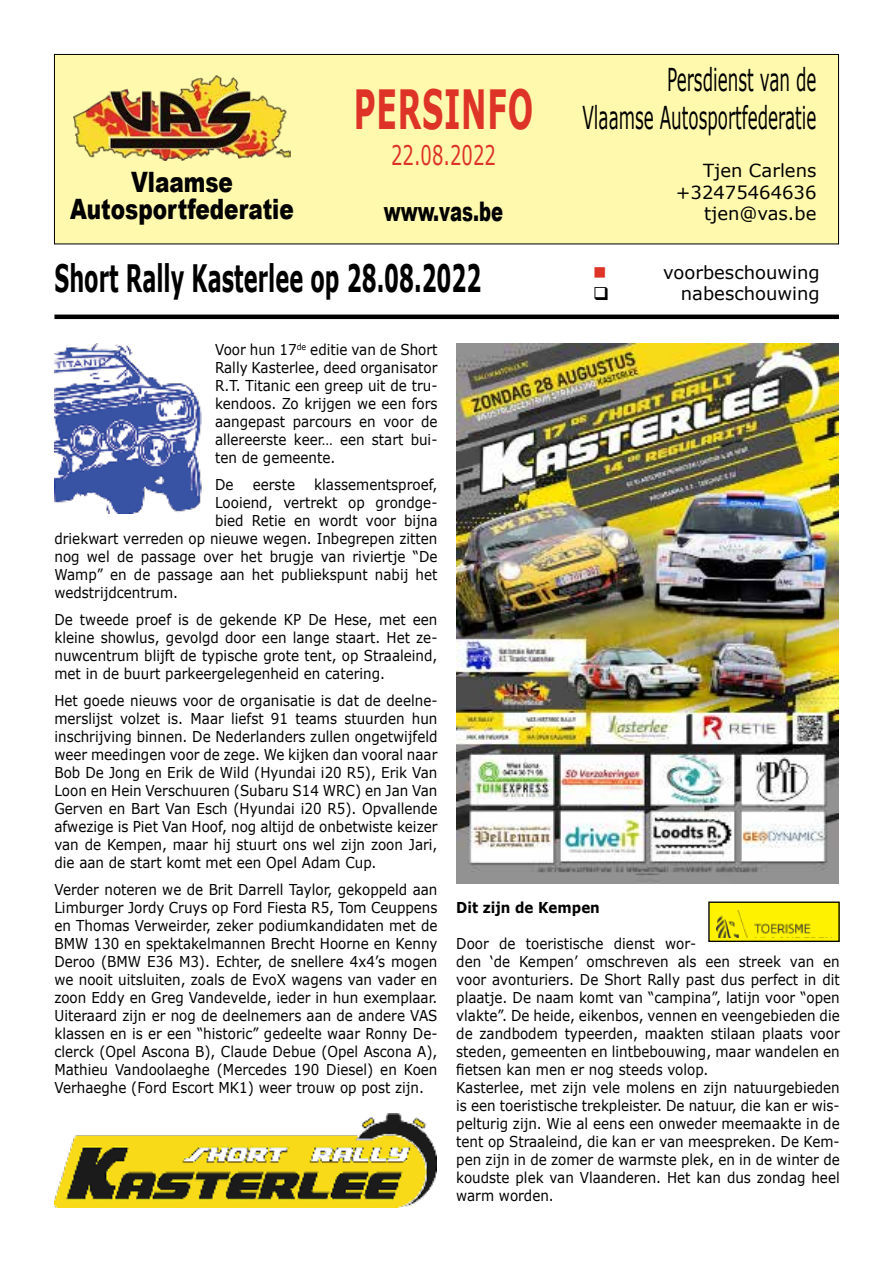
<style>
.page{position:relative;width:893px;height:1263px;background:#fff}
.page>*{position:absolute;margin:0;border:0;box-sizing:border-box;transform-origin:0 0}
.t1{font:700 54px "Verdana";letter-spacing:.025em;color:#de3327;scale:.56 1}
.t2{font:700 37.8px "Verdana";color:#000;scale:.56 1}
.t3{font:31.5px/37.8px "Verdana";color:#000;text-align:right;scale:.53 1}
.t4{font:900 28.05px/27px "Arial";color:#000;text-align:center;scale:.77 1}
.t5{font:900 27px "Arial";color:#000;scale:.67 1}
.t6{font:27px "Verdana";color:#de3327;scale:.67 1}
.t7{font:18px/21.6px "Verdana";color:#000;text-align:right}
.t8{font:18px "Wingdings";color:#de3327}
.t9{font:15px/18px "Verdana";color:#000;text-align:justify;scale:.9 1}
.t10{font:700 15px "Verdana";color:#000;scale:.9 1}
</style>
<div class="page">
<div style="left:54px;top:54px;width:784px;height:190px;background:#fff9ae"></div>
<div style="left:54px;top:54px;width:785px;height:190px;border:1px solid #000"></div>
<hr style="left:54px;top:315px;width:785px;height:4px;background:#000">
<img style="left:73px;top:75px;width:218px;height:85px">
<div style="left:709px;top:902px;width:130px;height:39px;background:#fff200"></div>
<div style="left:708px;top:901px;width:132px;height:41px;border:1px solid #000"></div>
<img style="left:717px;top:910px;width:94px;height:27px">
<img style="left:456px;top:344px;width:383px;height:539px">
<img style="left:54px;top:344px;width:148px;height:170px">
<img style="left:54px;top:1113px;width:383px;height:95px">
<h3 class="t4" style="left:70px;top:168px;width:292px">Vlaamse<br>Autosportfederatie</h3>
<h1 class="t1" style="left:354px;top:75px;width:322px">PERSINFO</h1>
<h3 class="t6" style="left:391px;top:136px;width:158px">22.08.2022</h3>
<h3 class="t5" style="left:384px;top:192px;width:180px">www.vas.be</h3>
<h3 class="t3" style="left:582px;top:61px;width:443px">Persdienst van de<br>Vlaamse Autosportfederatie</h3>
<p class="t7" style="left:676px;top:160px;width:142px">Tjen Carlens +32475464636 tjen@vas.be</p>
<h2 class="t2" style="left:54px;top:255px;width:764px">Short Rally Kasterlee op 28.08.2022</h2>
<p class="t8" style="left:593px;top:262px;width:15px">■</p>
<p class="t7" style="left:663px;top:261px;width:158px">voorbeschouwing</p>
<p class="t7" style="left:681px;top:283px;width:140px">nabeschouwing</p>
<p class="t9" style="left:215px;top:341px;width:249px">Voor hun 17<sup>de</sup> editie van de Short Rally Kasterlee, deed organisator R.T. Titanic een greep uit de tru&shy;kendoos. Zo krijgen we een fors aangepast parcours en voor de allereerste keer… een start bui&shy;ten de gemeente.</p>
<p class="t9" style="left:215px;top:476px;width:22px">De</p>
<p class="t9" style="left:253px;top:476px;width:48px">eerste</p>
<p class="t9" style="left:314px;top:476px;width:138px">klassementsproef,</p>
<p class="t9" style="left:215px;top:494px;width:249px">Looiend, vertrekt op grondge-</p>
<p class="t9" style="left:215px;top:512px;width:249px">bied Retie en wordt voor bijna</p>
<p class="t9" style="left:54px;top:530px;width:427px">driekwart verreden op nieuwe wegen. Inbegrepen zitten</p>
<p class="t9" style="left:54px;top:548px;width:427px">nog wel de passage over het brugje van riviertje “De</p>
<p class="t9" style="left:54px;top:566px;width:427px">Wamp” en de passage aan het publiekspunt nabij het</p>
<p class="t9" style="left:54px;top:584px;width:139px">wedstrijdcentrum.</p>
<p class="t9" style="left:54px;top:611px;width:427px">De tweede proef is de gekende KP De Hese, met een kleine showlus, gevolgd door een lange staart. Het ze&shy;nuwcentrum blijft de typische grote tent, op Straaleind, met in de buurt parkeergelegenheid en catering.</p>
<p class="t9" style="left:54px;top:692px;width:427px">Het goede nieuws voor de organisatie is dat de deelne&shy;merslijst volzet is. Maar liefst 91 teams stuurden hun inschrijving binnen. De Nederlanders zullen ongetwijfeld weer meedingen voor de zege. We kijken dan vooral naar Bob De Jong en Erik de Wild (Hyundai i20 R5), Erik Van Loon en Hein Verschuuren (Subaru S14 WRC) en Jan Van Gerven en Bart Van Esch (Hyundai i20 R5). Opvallende afwezige is Piet Van Hoof, nog altijd de onbetwiste keizer van de Kempen, maar hij stuurt ons wel zijn zoon Jari, die aan de start komt met een Opel Adam Cup.</p>
<p class="t9" style="left:54px;top:881px;width:427px">Verder noteren we de Brit Darrell Taylor, gekoppeld aan Limburger Jordy Cruys op Ford Fiesta R5, Tom Ceuppens en Thomas Verweirder, zeker podiumkandidaten met de BMW 130 en spektakelmannen Brecht Hoorne en Kenny Deroo (BMW E36 M3). Echter, de snellere 4x4’s mogen we nooit uitsluiten, zoals de EvoX wagens van vader en zoon Eddy en Greg Vandevelde, ieder in hun exemplaar.<br>Uiteraard zijn er nog de deelnemers aan de andere VAS klassen en is er een “historic” gedeelte waar Ronny De&shy;clerck (Opel Ascona B), Claude Debue (Opel Ascona A), Mathieu Vandoolaeghe (Mercedes 190 Diesel) en Koen Verhaeghe (Ford Escort MK1) weer trouw op post zijn.</p>
<p class="t10" style="left:456px;top:898px;width:161px">Dit zijn de Kempen</p>
<p class="t9" style="left:456px;top:934px;width:428px;text-align:left">Door de toeristische dienst wor-<br>den ‘de Kempen’ omschreven als een streek van en voor avonturiers. De Short Rally past dus perfect in dit plaatje. De naam komt van “campina”, latijn voor “open vlakte”. De heide, eikenbos, vennen en veengebieden die de zandbodem typeerden, maakten stilaan plaats voor steden, gemeenten en lintbebouwing, maar wandelen en fietsen kan men er nog steeds volop.<br>Kasterlee, met zijn vele molens en zijn natuurgebieden is een toeristische trekpleister. De natuur, die kan er wis&shy;pelturig zijn. Wie al eens een onweder meemaakte in de tent op Straaleind, die kan er van meespreken. De Kem&shy;pen zijn in de zomer de warmste plek, en in de winter de koudste plek van Vlaanderen. Het kan dus zondag heel warm worden.</p>
</div>
